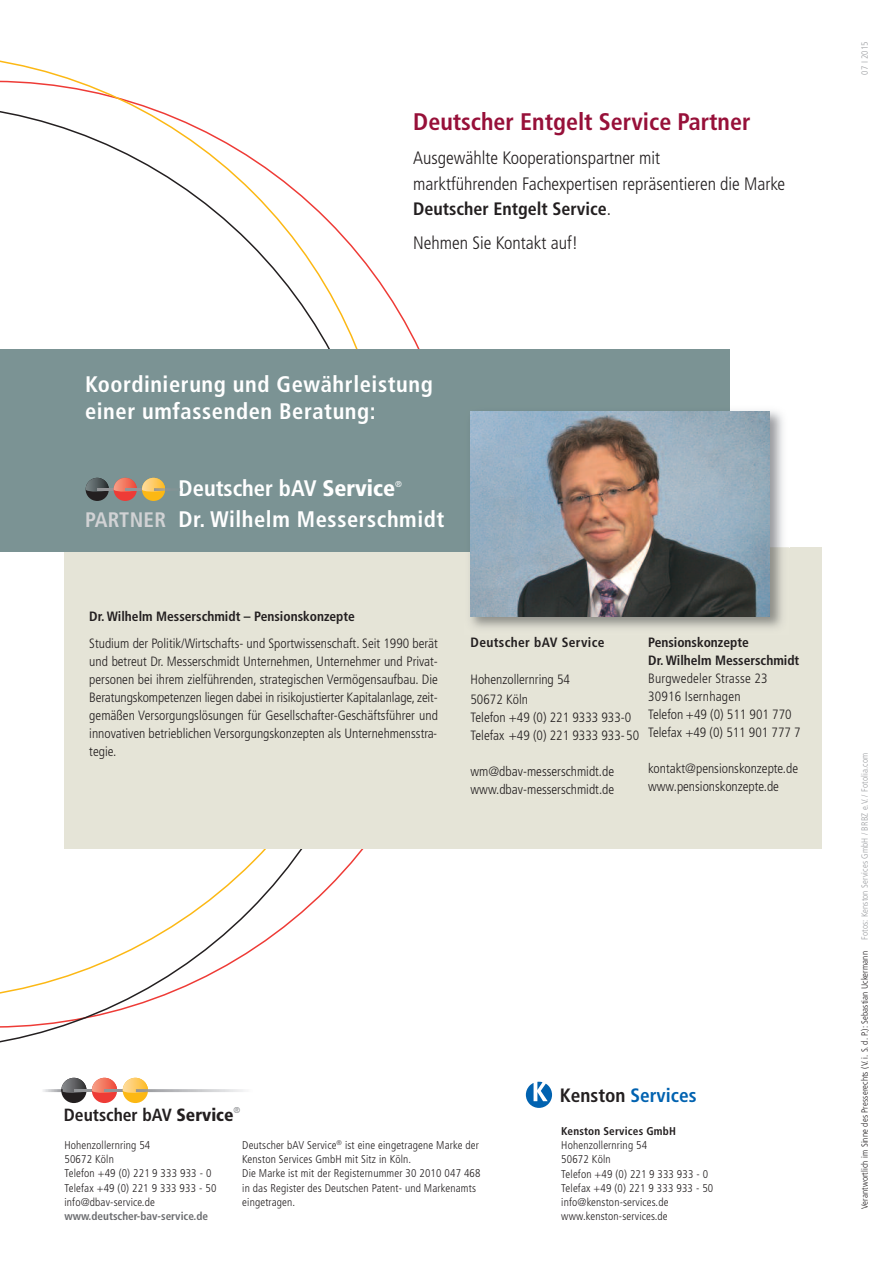
<style>
.page{position:relative;width:893px;height:1263px;background:#fff}
.page>*{position:absolute;margin:0;border:0;box-sizing:border-box;transform-origin:0 0}
.t1{font:700 condensed 24px "Frutiger";color:#971039}
.t2{font:700 condensed 22.5px/27px "Frutiger";letter-spacing:.025em;color:#fff}
.t3{font:700 condensed 22.5px "Frutiger";color:#fff}
.t4{font:700 condensed 19.35px "Frutiger";color:#0162b0}
.t5{font:300 condensed 18px/25.5px "Frutiger";color:#231f20}
.t6{font:700 condensed 17.7px "Frutiger";color:#231f20}
.t7{font:300 condensed 13.5px/18px "Frutiger";color:#231f20}
.t8{font:700 condensed 13.5px/18px "Frutiger";color:#231f20}
.t9{font:700 condensed 13.5px "Frutiger";letter-spacing:.025em;color:#231f20}
.t10{font:300 condensed 11.25px/14.2px "Frutiger";letter-spacing:.015em;color:#231f20}
.t11{font:700 condensed 11.25px "Frutiger";color:#6c6d70}
.t12{font:700 condensed 11.25px "Frutiger";letter-spacing:.015em;color:#231f20}
.t13{font:300 condensed 9px "Frutiger";letter-spacing:.015em;color:#231f20}
.t14{font:300 condensed 9px "Frutiger";letter-spacing:.015em;color:#9d9fa2}
.t15{font:condensed 8.55px "Frutiger";color:#fff}
.s1{font-weight:700}
.s2{font-weight:900}
.s3{font-size:21px;color:#d1d2d4}
.s4{color:#231f20}
</style>
<div class="page">
<svg style="left:0;top:60px;width:393px;height:941px"></svg>
<div style="left:61px;top:1078px;width:26px;height:25px;background:#231f20;border-radius:50%"></div>
<img style="left:61px;top:1078px;width:26px;height:15px">
<hr style="left:74px;top:1089px;width:27px;height:3px;background:#939598">
<div style="left:92px;top:1078px;width:25px;height:25px;background:#ee3b36;border-radius:50%"></div>
<img style="left:92px;top:1078px;width:25px;height:15px">
<hr style="left:105px;top:1089px;width:26px;height:3px;background:#939598">
<div style="left:123px;top:1078px;width:25px;height:25px;background:#fcb814;border-radius:50%"></div>
<img style="left:123px;top:1078px;width:25px;height:15px">
<svg style="left:136px;top:1089px;width:12px;height:3px"></svg>
<svg style="left:526px;top:1082px;width:26px;height:26px"></svg>
<div style="left:64px;top:547px;width:757px;height:302px;background:#e5e4d7"></div>
<div style="left:0;top:349px;width:730px;height:203px;background:#7b9394"></div>
<img style="left:730px;top:410px;width:53px;height:137px">
<img style="left:470px;top:547px;width:312px;height:81px">
<img style="left:471px;top:411px;width:299px;height:205px">
<div style="left:86px;top:478px;width:23px;height:23px;background:#231f20;border-radius:50%"></div>
<img style="left:86px;top:478px;width:23px;height:14px">
<hr style="left:98px;top:488px;width:24px;height:3px;background:#939598">
<div style="left:114px;top:478px;width:23px;height:23px;background:#ee3b36;border-radius:50%"></div>
<img style="left:114px;top:478px;width:23px;height:14px">
<hr style="left:126px;top:488px;width:24px;height:3px;background:#939598">
<div style="left:142px;top:478px;width:23px;height:23px;background:#fcb814;border-radius:50%"></div>
<img style="left:142px;top:478px;width:23px;height:14px">
<svg style="left:154px;top:488px;width:11px;height:3px"></svg>
<h1 class="t1" style="left:413px;top:112px;width:339px">Deutscher Entgelt Service Partner</h1>
<h3 class="t5" style="left:413px;top:147px;width:373px">Ausgewählte Kooperationspartner mit<br>marktführenden Fachexpertisen repräsentieren die Marke<br><span class="s1">Deutscher Entgelt Service</span>.</h3>
<h3 class="t5" style="left:413px;top:232px;width:166px">Nehmen Sie Kontakt auf!</h3>
<h2 class="t2" style="left:85px;top:372px;width:349px">Koordinierung und Gewährleistung einer umfassenden Beratung:</h2>
<h2 class="t3" style="left:179px;top:479px;width:218px">Deutscher bAV <span class="s2">Service</span></h2>
<p class="t15" style="left:395px;top:480px;width:8px">®</p>
<h2 class="t2" style="left:85px;top:507px;width:361px"><span class="s3">PARTNER</span> Dr. Wilhelm Messerschmidt</h2>
<p class="t8" style="left:89px;top:608px;width:267px">Dr. Wilhelm Messerschmidt – Pensionskonzepte</p>
<p class="t7" style="left:89px;top:635px;width:350px;text-align:justify">Studium der Politik/Wirtschafts- und Sportwissenschaft. Seit 1990 berät und betreut Dr. Messerschmidt Unternehmen, Unternehmer und Privat&shy;personen bei ihrem zielführenden, strategischen Vermögensaufbau. Die Beratungskompetenzen liegen dabei in risikojustierter Kapitalanlage, zeit&shy;gemäßen Versorgungslösungen für Gesellschafter-Geschäftsführer und innovativen betrieblichen Versorgungskonzepten als Unternehmensstra&shy;tegie.</p>
<p class="t9" style="left:470px;top:636px;width:136px">Deutscher bAV Service</p>
<p class="t7" style="left:470px;top:671px;width:101px;line-height:19.5px">Hohenzollernring 54<br>50672 Köln</p>
<p class="t7" style="left:470px;top:709px;width:170px">Telefon +49 (0) 221 9333 933-0<br>Telefax +49 (0) 221 9333 933-50</p>
<p class="t7" style="left:470px;top:763px;width:145px">wm@dbav-messerschmidt.de www.dbav-messerschmidt.de</p>
<p class="t8" style="left:648px;top:634px;width:153px">Pensionskonzepte<br>Dr. Wilhelm Messerschmidt</p>
<p class="t7" style="left:648px;top:670px;width:154px">Burgwedeler Strasse 23<br>30916 Isernhagen<br>Telefon +49 (0) 511 901 770<br>Telefax +49 (0) 511 901 777 7</p>
<p class="t7" style="left:648px;top:760px;width:151px">kontakt@pensionskonzepte.de www.pensionskonzepte.de</p>
<h3 class="t6" style="left:64px;top:1107px;width:178px">Deutscher bAV <span class="s2">Service</span><sup>®</sup></h3>
<h3 class="t4" style="left:560px;top:1087px;width:138px"><span class="s4">Kenston</span> Services</h3>
<p class="t10" style="left:64px;top:1139px;width:154px">Hohenzollernring 54<br>50672 Köln<br>Telefon +49 (0) 221 9 333 933 - 0<br>Telefax +49 (0) 221 9 333 933 - 50 info@dbav-service.de</p>
<p class="t11" style="left:64px;top:1212px;width:145px">www.deutscher-bav-service.de</p>
<p class="t10" style="left:242px;top:1139px;width:240px">Deutscher bAV Service<sup>®</sup> ist eine eingetragene Marke der Kenston Services GmbH mit Sitz in Köln.<br>Die Marke ist mit der Registernummer 30 2010 047 468 in das Register des Deutschen Patent- und Markenamts eingetragen.</p>
<p class="t12" style="left:561px;top:1126px;width:116px">Kenston Services GmbH</p>
<p class="t10" style="left:561px;top:1139px;width:153px">Hohenzollernring 54<br>50672 Köln<br>Telefon +49 (0) 221 9 333 933 - 0<br>Telefax +49 (0) 221 9 333 933 - 50 info@kenston-services.de www.kenston-services.de</p>
<p class="t14" style="left:861px;top:75px;width:35px;rotate:-90deg">07 I 2015</p>
<p class="t14" style="left:861px;top:939px;width:188px;rotate:-90deg">Fotos: Kenston Services GmbH / BRBZ e.V. / Fotolia.com</p>
<p class="t13" style="left:861px;top:1209px;width:260px;rotate:-90deg">Verantwortlich im Sinne des Presserechts (V. i. S. d. P.): Sebastian Uckermann</p>
</div>
